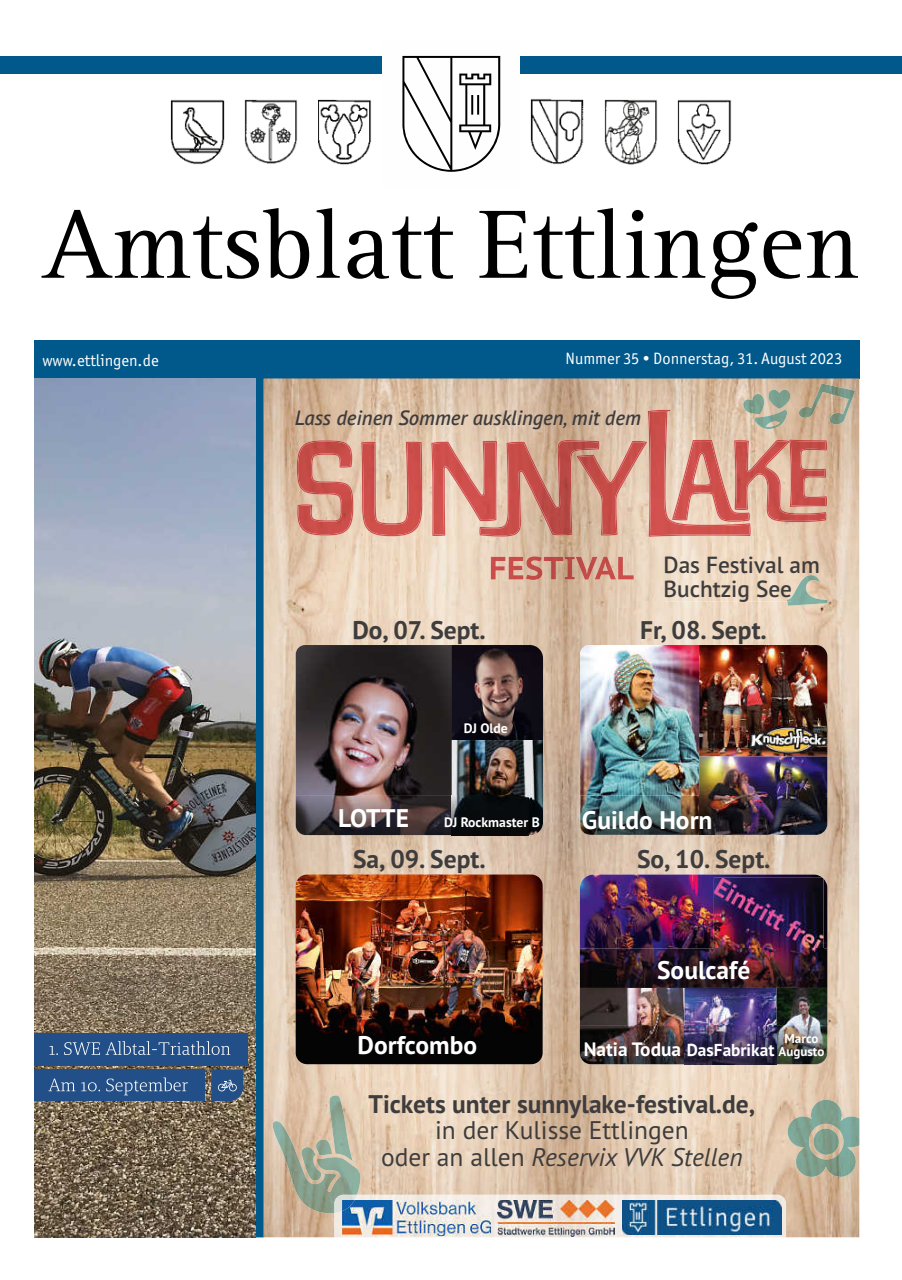
<style>
.page{position:relative;width:902px;height:1280px;background:#fff}
.page>*{position:absolute;margin:0;border:0;box-sizing:border-box;transform-origin:0 0}
.t1{font:100.35px "Rotis Serif Std";color:#000}
.t2{font:700 25.5px "PT Sans Pro";color:#3e3c3c}
.t3{font:25.5px/26.7px "PT Sans Pro";color:#3e3c3c;text-align:center}
.t4{font:700 25.5px "PT Sans Pro";color:#fff}
.t5{font:600 23.25px/23.2px "PT Sans Pro";color:#3e3c3c}
.t6{font:italic 600 20.7px "PT Sans Pro";color:#3e3c3c}
.t7{font:700 17.25px "PT Sans Pro";color:#fff}
.t8{font:16.5px "Officina Sans ITC Pro";color:#fff}
.t9{font:700 13.65px "PT Sans Pro";color:#fff}
.t10{font:700 13.05px/13px "PT Sans Pro";color:#fff;text-align:center}
.s1{font-size:19.35px}
.s2{font-style:italic}
</style>
<div class="page">
<div style="left:0;top:56px;width:901px;height:17px;background:#00588b"></div>
<img style="left:171px;top:99px;width:54px;height:66px">
<img style="left:318px;top:100px;width:53px;height:64px">
<img style="left:245px;top:100px;width:53px;height:64px">
<img style="left:530px;top:99px;width:54px;height:65px">
<img style="left:604px;top:100px;width:53px;height:64px">
<img style="left:677px;top:100px;width:54px;height:64px">
<div style="left:382px;top:41px;width:137px;height:147px;background:#fefefe"></div>
<svg style="left:402px;top:56px;width:98px;height:116px"></svg>
<div style="left:34px;top:340px;width:825px;height:38px;background:#00588b"></div>
<div style="left:255px;top:378px;width:9px;height:859px;background:#00588b"></div>
<img style="left:264px;top:378px;width:595px;height:322px">
<img style="left:264px;top:700px;width:297px;height:537px">
<img style="left:561px;top:700px;width:298px;height:215px">
<img style="left:561px;top:915px;width:100px;height:280px">
<img style="left:760px;top:915px;width:99px;height:322px">
<img style="left:660px;top:1064px;width:100px;height:131px">
<img style="left:665px;top:557px;width:153px;height:17px">
<img style="left:665px;top:580px;width:122px;height:21px">
<img style="left:491px;top:557px;width:14px;height:22px">
<img style="left:508px;top:557px;width:15px;height:22px">
<img style="left:525px;top:556px;width:17px;height:24px">
<img style="left:544px;top:557px;width:53px;height:23px">
<img style="left:594px;top:557px;width:22px;height:22px">
<img style="left:618px;top:557px;width:15px;height:22px">
<img style="left:297px;top:440px;width:56px;height:95px">
<img style="left:361px;top:442px;width:61px;height:94px">
<img style="left:431px;top:441px;width:48px;height:95px">
<img style="left:479px;top:440px;width:120px;height:97px">
<img style="left:576px;top:441px;width:71px;height:95px">
<img style="left:750px;top:440px;width:76px;height:82px">
<img style="left:789px;top:439px;width:38px;height:68px">
<img style="left:647px;top:410px;width:103px;height:127px">
<img style="left:296px;top:874px;width:246px;height:190px">
<img style="left:580px;top:645px;width:119px;height:151px">
<img style="left:699px;top:645px;width:128px;height:111px">
<img style="left:699px;top:756px;width:120px;height:79px">
<img style="left:296px;top:645px;width:247px;height:190px">
<img style="left:776px;top:988px;width:51px;height:37px">
<img style="left:579px;top:874px;width:248px;height:75px">
<img style="left:579px;top:988px;width:2px;height:71px">
<img style="left:684px;top:988px;width:92px;height:37px">
<img style="left:580px;top:796px;width:134px;height:39px">
<svg style="left:296px;top:825px;width:10px;height:10px"></svg>
<img style="left:452px;top:796px;width:76px;height:39px">
<svg style="left:827px;top:1025px;width:1px;height:29px"></svg>
<img style="left:588px;top:1025px;width:96px;height:39px">
<img style="left:684px;top:1025px;width:143px;height:39px">
<img style="left:579px;top:1025px;width:2px;height:33px">
<img style="left:579px;top:949px;width:248px;height:39px">
<img style="left:787px;top:575px;width:40px;height:31px">
<svg style="left:786px;top:598px;width:4px;height:3px"></svg>
<img style="left:713px;top:878px;width:110px;height:73px">
<img style="left:329px;top:1095px;width:24px;height:26px">
<img style="left:273px;top:1121px;width:87px;height:92px">
<img style="left:753px;top:410px;width:34px;height:19px">
<img style="left:743px;top:394px;width:21px;height:20px">
<img style="left:768px;top:390px;width:22px;height:19px">
<img style="left:798px;top:383px;width:57px;height:41px">
<svg style="left:859px;top:1118px;width:1px;height:27px"></svg>
<img style="left:785px;top:1100px;width:74px;height:77px">
<img style="left:813px;top:1128px;width:26px;height:27px">
<img style="left:334px;top:1195px;width:451px;height:42px">
<img style="left:334px;top:1195px;width:23px;height:18px">
<img style="left:342px;top:1200px;width:149px;height:36px">
<svg style="left:342px;top:1200px;width:12px;height:11px"></svg>
<img style="left:622px;top:1200px;width:159px;height:35px">
<img style="left:497px;top:1200px;width:117px;height:36px">
<img style="left:34px;top:378px;width:221px;height:859px">
<div style="left:34px;top:1033px;width:214px;height:32px;background:#224f88"></div>
<svg style="left:50px;top:1041px;width:180px;height:14px"></svg>
<div style="left:34px;top:1069px;width:171px;height:32px;background:#224f88"></div>
<svg style="left:48px;top:1077px;width:140px;height:18px"></svg>
<svg style="left:211px;top:1069px;width:32px;height:32px"></svg>
<h1 class="t1" style="left:43px;top:187px;width:818px">Amtsblatt Ettlingen</h1>
<p class="t8" style="left:43px;top:351px;width:118px">www.ettlingen.de</p>
<p class="t8" style="left:565px;top:349px;width:278px">Nummer 35 • Donnerstag, 31. August 2023</p>
<p class="t6" style="left:295px;top:404px;width:347px">Lass deinen Sommer ausklingen, mit dem</p>
<p class="t5" style="left:663px;top:553px;width:158px">Das Festival am<br>Buchtzig See</p>
<p class="t2" style="left:352px;top:613px;width:135px">Do, 07. Sept.</p>
<p class="t9" style="left:464px;top:719px;width:45px">DJ Olde</p>
<p class="t2" style="left:640px;top:613px;width:128px">Fr, 08. Sept.</p>
<p class="t4" style="left:338px;top:801px;width:72px">LOTTE</p>
<p class="t4" style="left:581px;top:803px;width:132px">Guildo Horn</p>
<p class="t9" style="left:444px;top:813px;width:97px">DJ Rockmaster B</p>
<p class="t2" style="left:353px;top:843px;width:134px">Sa, 09. Sept.</p>
<p class="t2" style="left:637px;top:843px;width:135px">So, 10. Sept.</p>
<p class="t4" style="left:357px;top:1028px;width:121px">Dorfcombo</p>
<p class="t4" style="left:657px;top:953px;width:95px">Soulcafé</p>
<p class="t7" style="left:583px;top:1038px;width:192px"><span class="s1">Natia Todua</span> DasFabrikat</p>
<p class="t10" style="left:778px;top:1032px;width:47px">Marco<br>Augusto</p>
<p class="t2" style="left:368px;top:1087px;width:388px">Tickets unter sunnylake-festival.de,</p>
<p class="t3" style="left:381px;top:1116px;width:363px">in der Kulisse Ettlingen<br>oder an allen <span class="s2">Reservix VVK Stellen</span></p>
</div>
